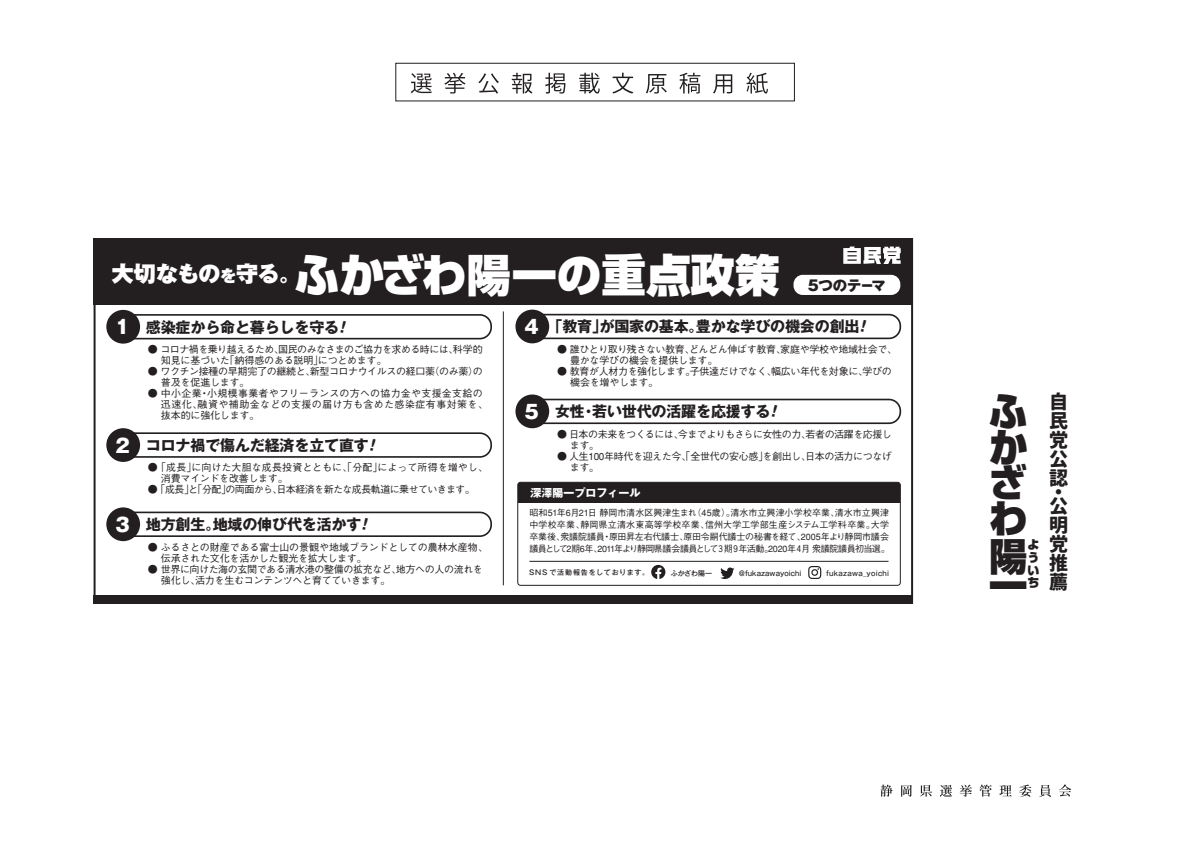
<style>
.page{position:relative;width:1191px;height:842px;background:#fff}
.page>*{position:absolute;margin:0;border:0;box-sizing:border-box;transform-origin:0 0}
.t1{font:900 44.6px "Shin Go";color:#fff}
.t2{font:900 38.3px/36.1px "Shin Go";color:#231f20;text-align:justify}
.t3{font:900 22px "Gothic MB101 Pr 5";letter-spacing:-.03em;color:#fff}
.t4{font:800 19px/19px "Gen Jyuu Gothic L";color:#231f20;text-align:justify}
.t5{font:700 15px "Gothic MB101";letter-spacing:-.01em;color:#231f20}
.t6{font:14.4px "Gothic MB101 hea";letter-spacing:-.015em;color:#231f20}
.t7{font:900 12px/12.6px "Shin Go";color:#231f20;text-align:justify}
.t8{font:700 11px "Gothic MB101";color:#fff}
.t9{font:500 10px/11px "Gothic BBB";letter-spacing:-.03em;color:#231f20}
.t10{font:500 10px/11px "Gothic BBB";letter-spacing:-.05em;color:#231f20}
.t11{font:500 10px/11px "Gothic BBB";letter-spacing:.03em;color:#231f20}
.t12{font:500 10px/11px "Gothic BBB";color:#231f20}
.t13{font:500 10px "Gothic BBB";letter-spacing:-.055em;color:#231f20}
.t14{font:500 9px/12px "Gothic BBB";letter-spacing:-.07em;color:#231f20;text-align:justify}
.t15{font:500 7px "Gothic MB101 Pro";letter-spacing:.11em;color:#231f20}
.t16{font:500 7px "Gothic MB101 Pro";letter-spacing:.015em;color:#231f20;scale:.9 1}
.t17{font:500 7px "Gothic MB101 Pro";letter-spacing:.035em;color:#231f20;scale:.9 1}
.t18{font:500 7px "Gothic MB101 Pro";letter-spacing:.035em;color:#231f20}
.s1{font-size:16.5px}
.s2{font-family:"Gothic MB101 hea";font-weight:400;font-size:18.8px;color:#fff}
</style>
<div class="page">
<svg style="left:411px;top:73px;width:21px;height:20px"></svg>
<svg style="left:444px;top:73px;width:21px;height:21px"></svg>
<svg style="left:478px;top:73px;width:21px;height:21px"></svg>
<svg style="left:512px;top:73px;width:20px;height:21px"></svg>
<svg style="left:545px;top:73px;width:20px;height:21px"></svg>
<svg style="left:579px;top:73px;width:21px;height:21px"></svg>
<svg style="left:612px;top:73px;width:21px;height:21px"></svg>
<svg style="left:646px;top:74px;width:21px;height:20px"></svg>
<svg style="left:679px;top:73px;width:21px;height:21px"></svg>
<svg style="left:713px;top:74px;width:19px;height:20px"></svg>
<svg style="left:746px;top:73px;width:22px;height:21px"></svg>
<div style="left:395px;top:63px;width:400px;height:38px;border:1px solid #231f20"></div>
<svg style="left:880px;top:784px;width:12px;height:13px"></svg>
<svg style="left:901px;top:785px;width:11px;height:12px"></svg>
<svg style="left:920px;top:785px;width:12px;height:12px"></svg>
<svg style="left:940px;top:785px;width:12px;height:12px"></svg>
<svg style="left:959px;top:784px;width:13px;height:13px"></svg>
<svg style="left:979px;top:784px;width:12px;height:13px"></svg>
<svg style="left:999px;top:785px;width:12px;height:11px"></svg>
<svg style="left:1019px;top:784px;width:12px;height:13px"></svg>
<svg style="left:1039px;top:785px;width:12px;height:12px"></svg>
<svg style="left:1059px;top:784px;width:12px;height:12px"></svg>
<svg style="left:94px;top:305px;width:819px;height:291px"></svg>
<div style="left:94px;top:238px;width:819px;height:67px;background:#231f20"></div>
<div style="left:94px;top:596px;width:819px;height:8px;background:#231f20"></div>
<svg style="left:843px;top:247px;width:57px;height:17px"></svg>
<div style="left:793px;top:275px;width:107px;height:20px;background:#fff;border-radius:9px"></div>
<div style="left:114px;top:315px;width:377px;height:24px;background:#fff;border-radius:11px"></div>
<div style="left:114px;top:314px;width:378px;height:25px;border:2px solid #231f20;border-radius:11px"></div>
<div style="left:106px;top:310px;width:34px;height:34px;background:#231f20;border-radius:50%"></div>
<div style="left:114px;top:433px;width:377px;height:24px;background:#fff;border-radius:11px"></div>
<div style="left:114px;top:432px;width:378px;height:26px;border:2px solid #231f20;border-radius:11px"></div>
<div style="left:106px;top:428px;width:34px;height:34px;background:#231f20;border-radius:50%"></div>
<div style="left:114px;top:512px;width:377px;height:24px;background:#fff;border-radius:11px"></div>
<div style="left:114px;top:512px;width:378px;height:25px;border:2px solid #231f20;border-radius:11px"></div>
<div style="left:106px;top:507px;width:34px;height:34px;background:#231f20;border-radius:50%"></div>
<div style="left:523px;top:315px;width:377px;height:23px;background:#fff;border-radius:11px"></div>
<div style="left:523px;top:314px;width:378px;height:25px;border:2px solid #231f20;border-radius:11px"></div>
<div style="left:515px;top:310px;width:34px;height:33px;background:#231f20;border-radius:50%"></div>
<div style="left:523px;top:399px;width:377px;height:24px;background:#fff;border-radius:11px"></div>
<div style="left:523px;top:399px;width:378px;height:25px;border:2px solid #231f20;border-radius:11px"></div>
<div style="left:515px;top:394px;width:34px;height:34px;background:#231f20;border-radius:50%"></div>
<svg style="left:651px;top:565px;width:14px;height:14px"></svg>
<svg style="left:720px;top:567px;width:14px;height:12px"></svg>
<svg style="left:808px;top:566px;width:13px;height:13px"></svg>
<div style="left:518px;top:482px;width:382px;height:21px;background:#231f20"></div>
<div style="left:517px;top:482px;width:383px;height:104px;border:1px solid #231f20;border-radius:3px"></div>
<hr style="left:529px;top:561px;width:359px;height:1px;background:#231f20">
<hr style="left:503px;top:311px;width:1px;height:274px;background:#231f20">
<h3 class="t3" style="left:112px;top:255px;width:191px">大切なもの<span class="s1">を</span>守る。</h3>
<h1 class="t1" style="left:295px;top:244px;width:486px">ふかざわ陽一の重点政策</h1>
<h3 class="t6" style="left:808px;top:275px;width:80px">5つのテーマ</h3>
<h3 class="t5" style="left:115px;top:316px;width:225px"><span class="s2">1</span> 感染症から命と暮らしを守る</h3>
<p class="t10" style="left:161px;top:344px;width:323px;text-indent:-13px">● コロナ禍を乗り越えるため、国民のみなさまのご協力を求める時には、科学的知見に基づいた「納得感のある説明」につとめます。</p>
<p class="t9" style="left:161px;top:366px;width:323px;text-indent:-13px">● ワクチン接種の早期完了の継続と、新型コロナウイルスの経口薬（のみ薬）の普及を促進します。</p>
<p class="t11" style="left:161px;top:388px;width:328px;text-indent:-13px">● 中小企業・小規模事業者やフリーランスの方への協力金や支援金支給の迅速化、融資や補助金などの支援の届け方も含めた感染症有事対策を、抜本的に強化します。</p>
<h3 class="t5" style="left:115px;top:434px;width:255px"><span class="s2">2</span> コロナ禍で傷んだ経済を立て直す</h3>
<p class="t12" style="left:161px;top:462px;width:328px;text-indent:-13px">● 「成長」に向けた大胆な成長投資とともに、「分配」によって所得を増やし、消費マインドを改善します。</p>
<p class="t13" style="left:148px;top:484px;width:328px">● 「成長」と「分配」の両面から、日本経済を新たな成長軌道に乗せていきます。</p>
<h3 class="t5" style="left:115px;top:514px;width:247px"><span class="s2">3</span> 地方創生。地域の伸び代を活かす</h3>
<p class="t9" style="left:161px;top:542px;width:328px;text-indent:-13px">● ふるさとの財産である富士山の景観や地域ブランドとしての農林水産物、伝承された文化を活かした観光を拡大します。</p>
<p class="t9" style="left:161px;top:564px;width:323px;text-indent:-13px">● 世界に向けた海の玄関である清水港の整備の拡充など、地方への人の流れを強化し、活力を生むコンテンツへと育てていきます。</p>
<h3 class="t5" style="left:524px;top:316px;width:336px"><span class="s2">4</span> 「教育」が国家の基本。豊かな学びの機会の創出</h3>
<p class="t9" style="left:570px;top:344px;width:328px;text-indent:-13px">● 誰ひとり取り残さない教育、どんどん伸ばす教育、家庭や学校や地域社会で、豊かな学びの機会を提供します。</p>
<p class="t9" style="left:570px;top:366px;width:323px;text-indent:-13px">● 教育が人材力を強化します。子供達だけでなく、幅広い年代を対象に、学びの機会を増やします。</p>
<h3 class="t5" style="left:524px;top:401px;width:247px"><span class="s2">5</span> 女性・若い世代の活躍を応援する</h3>
<p class="t10" style="left:570px;top:429px;width:323px;text-indent:-13px">● 日本の未来をつくるには、今までよりもさらに女性の力、若者の活躍を応援します。</p>
<p class="t9" style="left:570px;top:451px;width:323px;text-indent:-13px">● 人生100年時代を迎えた今、「全世代の安心感」を創出し、日本の活力につなげます。</p>
<p class="t8" style="left:530px;top:485px;width:111px">深澤陽一プロフィール</p>
<p class="t14" style="left:529px;top:507px;width:362px">昭和51年6月21日 静岡市清水区興津生まれ（45歳）。清水市立興津小学校卒業、清水市立興津中学校卒業、静岡県立清水東高等学校卒業、信州大学工学部生産システム工学科卒業。大学卒業後、衆議院議員・原田昇左右代議士、原田令嗣代議士の秘書を経て、2005年より静岡市議会議員として2期6年、2011年より静岡県議会議員として３期９年活動。2020年４月 衆議院議員初当選。</p>
<p class="t15" style="left:529px;top:567px;width:122px">SNS で活動報告をしております。</p>
<p class="t18" style="left:671px;top:567px;width:43px">ふかざわ陽一</p>
<p class="t16" style="left:739px;top:567px;width:71px">@fukazawayoichi</p>
<p class="t17" style="left:826px;top:567px;width:71px">fukazawa_yoichi</p>
<h2 class="t2" style="left:989px;top:391px;width:39px">ふかざわ陽</h2>
<h2 class="t2" style="left:989px;top:565px;width:39px">一</h2>
<p class="t7" style="left:1027px;top:538px;width:13px">よういち</p>
<h3 class="t4" style="left:1049px;top:392px;width:20px">自民党公認</h3>
<h3 class="t4" style="left:1049px;top:484px;width:20px;line-height:14.2px">・公</h3>
<h3 class="t4" style="left:1049px;top:515px;width:20px">明党推薦</h3>
</div>
